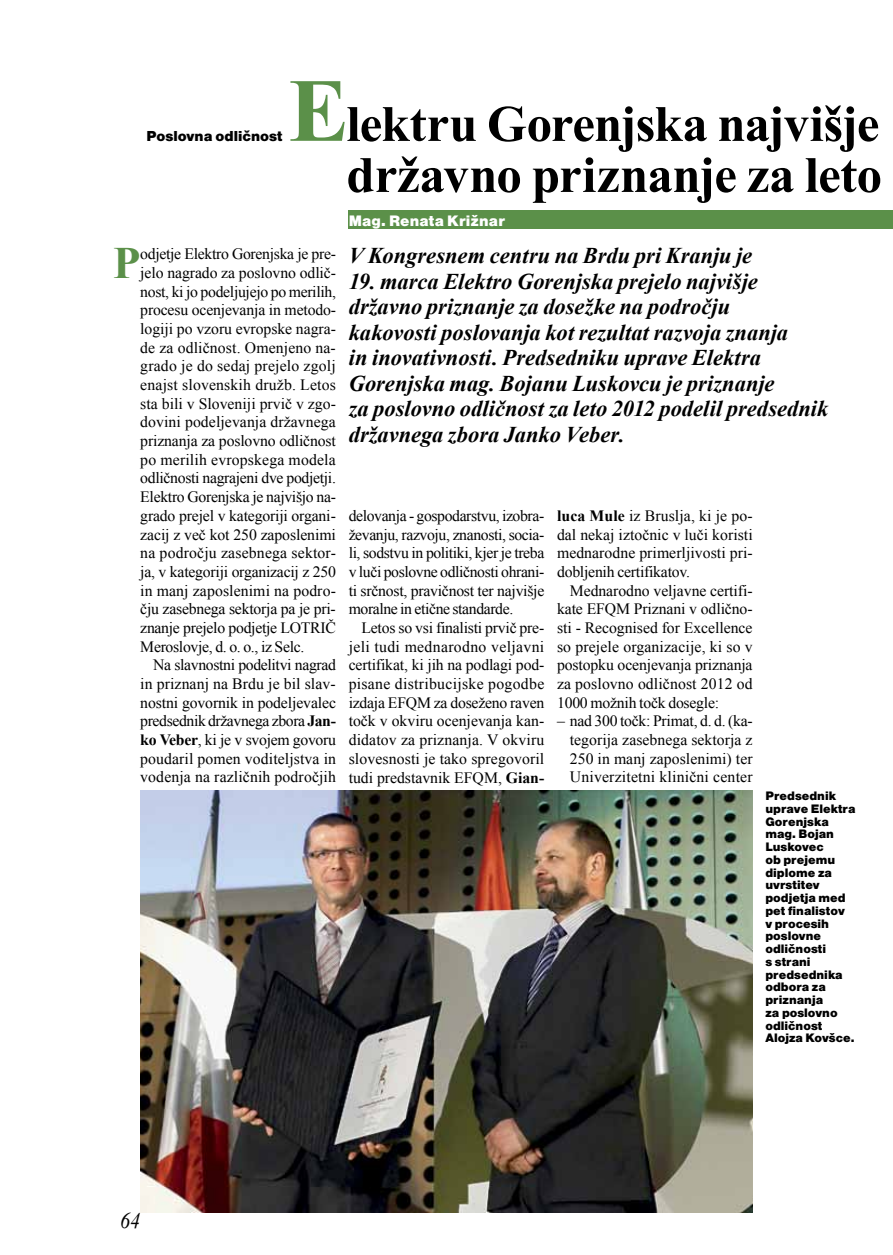
<style>
.page{position:relative;width:893px;height:1255px;background:#fff}
.page>*{position:absolute;margin:0;border:0;box-sizing:border-box;transform-origin:0 0}
.t1{font:700 90px "Times New Roman";color:#5b9049}
.t2{font:700 51px/51px "Times New Roman";letter-spacing:-.015em;color:#000}
.t3{font:700 44.85px "Times New Roman";color:#5b9049}
.t4{font:italic 700 22.5px/25.5px "Times New Roman";color:#000}
.t5{font:italic 22.5px "Times New Roman";color:#000;scale:.9 1}
.t6{font:15.75px/18.8px "Times New Roman";letter-spacing:.005em;color:#000;text-align:justify}
.t7{font:15.75px "Nimbus San DEE Blac";letter-spacing:.01em;color:#fff}
.t8{font:15px "Nimbus San DEE Blac";color:#000}
.t9{font:12.75px/12.8px "Nimbus San DEE Blac";color:#000}
.s1{font-weight:700}
</style>
<div class="page">
<div style="left:349px;top:211px;width:544px;height:18px;background:#5b9049"></div>
<img style="left:140px;top:790px;width:613px;height:422px">
<p class="t8" style="left:146px;top:127px;width:138px">Poslovna odličnost</p>
<h1 class="t1" style="left:289px;top:48px;width:62px">E</h1>
<h2 class="t2" style="left:346px;top:97px;width:537px">lektru Gorenjska najvišje državno priznanje za leto</h2>
<p class="t7" style="left:349px;top:211px;width:158px">Mag. Renata Križnar</p>
<p class="t6" style="left:140px;top:244px;width:197px">odjetje Elektro Gorenjska je pre&shy;jelo nagrado za poslovno odlič&shy;nost, ki jo podeljujejo po merilih, procesu ocenjevanja in metodo&shy;logiji po vzoru evropske nagra&shy;de za odličnost. Omenjeno na&shy;grado je do sedaj prejelo zgolj enajst slovenskih družb. Letos sta bili v Sloveniji prvič v zgo&shy;dovini podeljevanja državnega priznanja za poslovno odličnost po merilih evropskega modela odličnosti nagrajeni dve podjetji.<br>Elektro Gorenjska je najvišjo na&shy;grado prejel v kategoriji organi&shy;zacij z več kot 250 zaposlenimi na področju zasebnega sektor&shy;ja, v kategoriji organizacij z 250 in manj zaposlenimi na podro&shy;čju zasebnega sektorja pa je pri&shy;znanje prejelo podjetje LOTRIČ Meroslovje, d. o. o., iz Selc.</p>
<p class="t6" style="left:140px;top:655px;width:197px;text-indent:13px">Na slavnostni podelitvi nagrad in priznanj na Brdu je bil slav&shy;nostni govornik in podeljevalec predsednik državnega zbora <span class="s1">Jan&shy;ko Veber</span>, ki je v svojem govoru poudaril pomen voditeljstva in vodenja na različnih področjih</p>
<h3 class="t3" style="left:113px;top:232px;width:29px">P</h3>
<h3 class="t4" style="left:349px;top:242px;width:405px">V Kongresnem centru na Brdu pri Kranju je</h3>
<p class="t4" style="left:349px;top:268px;width:481px">19. marca Elektro Gorenjska prejelo najvišje državno priznanje za dosežke na področju<br>kakovosti poslovanja kot rezultat razvoja znanja<br>in inovativnosti. Predsedniku uprave Elektra Gorenjska mag. Bojanu Luskovcu je priznanje<br>za poslovno odličnost za leto 2012 podelil predsednik državnega zbora Janko Veber.</p>
<p class="t6" style="left:349px;top:506px;width:197px">delovanja - gospodarstvu, izobra&shy;ževanju, razvoju, znanosti, socia&shy;li, sodstvu in politiki, kjer je treba v luči poslovne odličnosti ohrani&shy;ti srčnost, pravičnost ter najvišje moralne in etične standarde.</p>
<p class="t6" style="left:349px;top:618px;width:197px;text-indent:13px">Letos so vsi finalisti prvič pre&shy;jeli tudi mednarodno veljavni certifikat, ki jih na podlagi pod&shy;pisane distribucijske pogodbe izdaja EFQM za doseženo raven točk v okviru ocenjevanja kan&shy;didatov za priznanja. V okviru slovesnosti je tako spregovoril tudi predstavnik EFQM, <span class="s1">Gian-</span></p>
<p class="t6" style="left:557px;top:506px;width:197px"><span class="s1">luca Mule</span> iz Bruslja, ki je po&shy;dal nekaj iztočnic v luči koristi mednarodne primerljivosti pri&shy;dobljenih certifikatov.</p>
<p class="t6" style="left:557px;top:580px;width:197px;text-indent:13px">Mednarodno veljavne certifi&shy;kate EFQM Priznani v odlično&shy;sti - Recognised for Excellence so prejele organizacije, ki so v postopku ocenjevanja priznanja za poslovno odličnost 2012 od 1000 možnih točk dosegle:</p>
<p class="t6" style="left:570px;top:711px;width:184px;text-indent:-13px">– nad 300 točk: Primat, d. d. (ka&shy;tegorija zasebnega sektorja z 250 in manj zaposlenimi) ter Univerzitetni klinični center</p>
<p class="t9" style="left:765px;top:789px;width:92px">Predsednik uprave Elektra<br>Gorenjska mag. Bojan<br>Luskovec<br>ob prejemu diplome za uvrstitev podjetja med pet finalistov<br>v procesih poslovne odličnosti<br>s strani predsednika odbora za priznanja<br>za poslovno odličnost<br>Alojza Kovšce.</p>
<h3 class="t5" style="left:120px;top:1204px;width:24px">64</h3>
</div>
